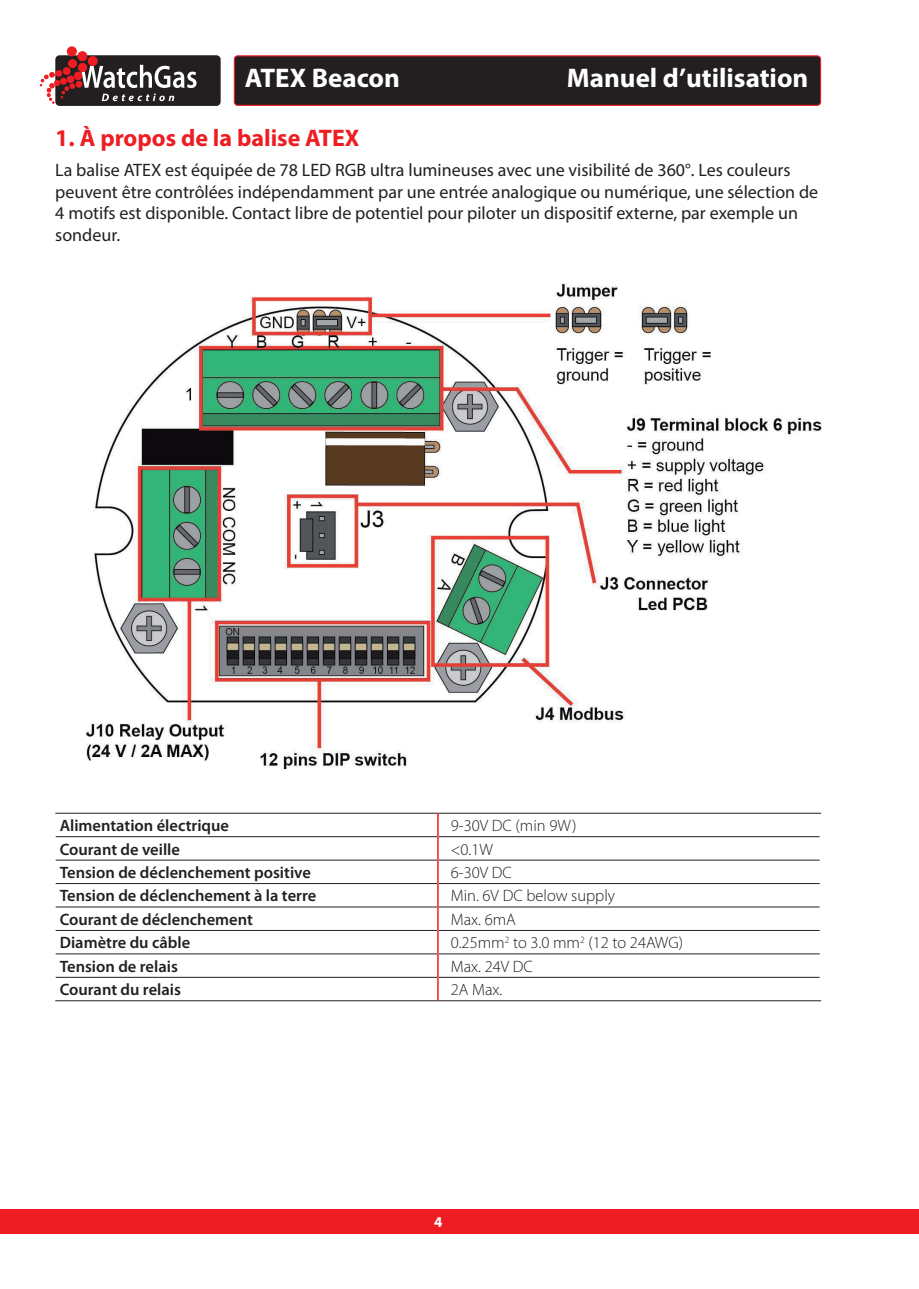
<style>
.page{position:relative;width:919px;height:1289px;background:#fff}
.page>*{position:absolute;margin:0;border:0;box-sizing:border-box;transform-origin:0 0}
.t1{font:700 27px "Myriad Pro";color:#fff}
.t2{font:700 24px "Myriad Pro";color:#ee1d23}
.t3{font:18px/21.6px "Myriad Pro";color:#231f20}
.t4{font:600 16.5px "Myriad Pro";color:#231f20}
.t5{font:300 16.5px "Myriad Pro";color:#231f20}
.t6{font:700 15px "Myriad Pro";color:#fff}
</style>
<div class="page">
<div style="left:0;top:1209px;width:918px;height:25px;background:#ee1d23"></div>
<div style="left:234px;top:56px;width:586px;height:49px;background:#231f20;border-radius:3px"></div>
<div style="left:234px;top:55px;width:587px;height:51px;border:1px solid #ee1d23;border-radius:3px"></div>
<svg style="left:40px;top:46px;width:181px;height:60px"></svg>
<img style="left:87px;top:283px;width:734px;height:487px">
<hr style="left:55px;top:813px;width:383px;height:1px;background:#231f20">
<hr style="left:438px;top:813px;width:383px;height:1px;background:#231f20">
<hr style="left:56px;top:836px;width:381px;height:1px;background:#231f20">
<hr style="left:438px;top:836px;width:381px;height:1px;background:#231f20">
<hr style="left:56px;top:859px;width:381px;height:1px;background:#231f20">
<hr style="left:438px;top:859px;width:381px;height:1px;background:#231f20">
<hr style="left:56px;top:883px;width:381px;height:1px;background:#231f20">
<hr style="left:438px;top:883px;width:381px;height:1px;background:#231f20">
<hr style="left:56px;top:906px;width:381px;height:1px;background:#231f20">
<hr style="left:438px;top:906px;width:381px;height:1px;background:#231f20">
<hr style="left:56px;top:930px;width:381px;height:1px;background:#231f20">
<hr style="left:438px;top:930px;width:381px;height:1px;background:#231f20">
<hr style="left:56px;top:953px;width:381px;height:1px;background:#231f20">
<hr style="left:438px;top:953px;width:381px;height:1px;background:#231f20">
<hr style="left:56px;top:977px;width:381px;height:1px;background:#231f20">
<hr style="left:438px;top:977px;width:381px;height:1px;background:#231f20">
<hr style="left:55px;top:1000px;width:383px;height:1px;background:#231f20">
<hr style="left:438px;top:1000px;width:383px;height:1px;background:#231f20">
<svg style="left:437px;top:813px;width:1px;height:187px"></svg>
<h1 class="t1" style="left:245px;top:61px;width:156px">ATEX Beacon</h1>
<h1 class="t1" style="left:567px;top:61px;width:243px">Manuel d’utilisation</h1>
<p class="t2" style="left:55px;top:122px;width:306px">1. À propos de la balise ATEX</p>
<p class="t3" style="left:55px;top:159px;width:764px">La balise ATEX est équipée de 78 LED RGB ultra lumineuses avec une visibilité de 360°. Les couleurs peuvent être contrôlées indépendamment par une entrée analogique ou numérique, une sélection de 4 motifs est disponible. Contact libre de potentiel pour piloter un dispositif externe, par exemple un sondeur.</p>
<p class="t4" style="left:60px;top:815px;width:171px">Alimentation électrique</p>
<p class="t5" style="left:450px;top:816px;width:127px">9-30V DC (min 9W)</p>
<p class="t4" style="left:60px;top:838px;width:122px">Courant de veille</p>
<p class="t5" style="left:450px;top:840px;width:44px">&lt;0.1W</p>
<p class="t4" style="left:60px;top:862px;width:253px">Tension de déclenchement positive</p>
<p class="t5" style="left:450px;top:863px;width:63px">6-30V DC</p>
<p class="t4" style="left:60px;top:885px;width:258px">Tension de déclenchement à la terre</p>
<p class="t5" style="left:450px;top:886px;width:166px">Min. 6V DC below supply</p>
<p class="t4" style="left:60px;top:908px;width:195px">Courant de déclenchement</p>
<p class="t5" style="left:450px;top:910px;width:67px">Max. 6mA</p>
<p class="t4" style="left:60px;top:932px;width:132px">Diamètre du câble</p>
<p class="t5" style="left:450px;top:933px;width:234px">0.25mm<sup>2</sup> to 3.0 mm<sup>2</sup> (12 to 24AWG)</p>
<p class="t4" style="left:60px;top:955px;width:120px">Tension de relais</p>
<p class="t5" style="left:450px;top:957px;width:84px">Max. 24V DC</p>
<p class="t4" style="left:60px;top:979px;width:123px">Courant du relais</p>
<p class="t5" style="left:450px;top:980px;width:53px">2A Max.</p>
<p class="t6" style="left:434px;top:1211px;width:10px">4</p>
</div>
